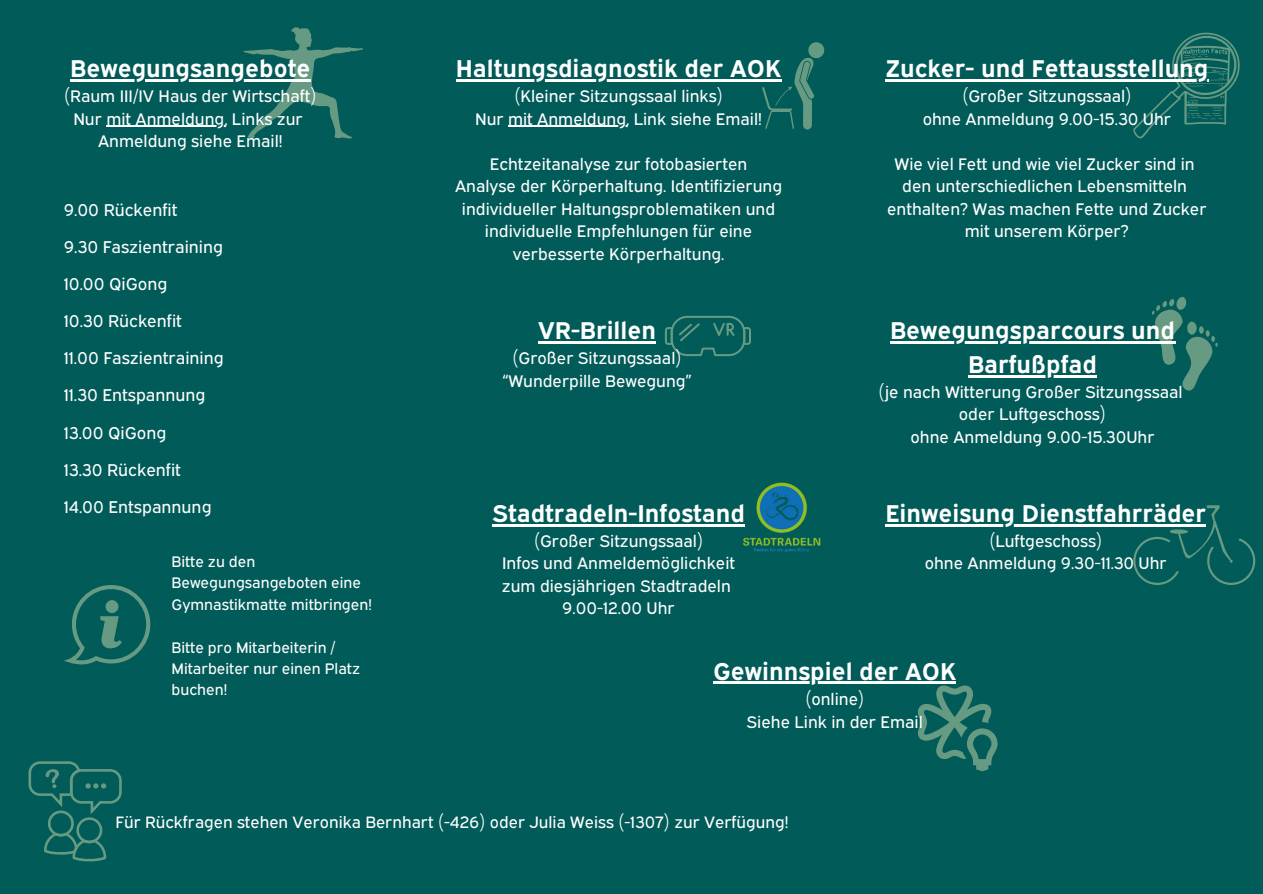
<style>
.page{position:relative;width:1263px;height:894px;background:#fff}
.page>*{position:absolute;margin:0;border:0;box-sizing:border-box;transform-origin:0 0}
.t1{font:700 24.3px "Expressway Rg";color:#fff}
.t2{font:17.1px/37.2px "Expressway Rg";color:#fefefe}
.t3{font:16.8px/22.5px "Expressway Rg";color:#fff;text-align:center}
.t4{font:16.5px "Expressway Rg";color:#fff}
.t5{font:15.3px/21.3px "Expressway Rg";color:#fff}
</style>
<div class="page">
<div style="left:0;top:0;width:1263px;height:893px;background:#005b59"></div>
<svg style="left:1152px;top:297px;width:66px;height:94px"></svg>
<svg style="left:1133px;top:32px;width:107px;height:107px"></svg>
<svg style="left:1133px;top:505px;width:122px;height:80px"></svg>
<svg style="left:918px;top:685px;width:80px;height:85px"></svg>
<svg style="left:243px;top:27px;width:120px;height:111px"></svg>
<svg style="left:64px;top:585px;width:86px;height:79px"></svg>
<svg style="left:29px;top:761px;width:93px;height:100px"></svg>
<svg style="left:665px;top:316px;width:86px;height:40px"></svg>
<img style="left:739px;top:482px;width:82px;height:70px">
<svg style="left:762px;top:42px;width:63px;height:87px"></svg>
<hr style="left:70px;top:79px;width:240px;height:3px;background:#fff">
<hr style="left:106px;top:126px;width:118px;height:1px;background:#fff">
<hr style="left:456px;top:79px;width:325px;height:3px;background:#fff">
<hr style="left:508px;top:126px;width:118px;height:1px;background:#fff">
<hr style="left:885px;top:79px;width:323px;height:3px;background:#fff">
<hr style="left:538px;top:341px;width:118px;height:3px;background:#fff">
<hr style="left:885px;top:524px;width:321px;height:2px;background:#fff">
<hr style="left:713px;top:681px;width:243px;height:2px;background:#fff">
<hr style="left:492px;top:524px;width:253px;height:2px;background:#fff">
<hr style="left:890px;top:341px;width:285px;height:3px;background:#fff">
<hr style="left:968px;top:375px;width:129px;height:2px;background:#fff">
<p class="t1" style="left:70px;top:53px;width:242px">Bewegungsangebote</p>
<p class="t3" style="left:64px;top:84px;width:255px">(Raum III/IV Haus der Wirtschaft)<br>Nur mit Anmeldung, Links zur</p>
<p class="t3" style="left:98px;top:129px;width:186px">Anmeldung siehe Email!</p>
<h1 class="t2" style="left:64px;top:190px;width:162px">9.00 Rückenfit<br>9.30 Faszientraining<br>10.00 QiGong<br>10.30 Rückenfit<br>11.00 Faszientraining<br>11.30 Entspannung<br>13.00 QiGong<br>13.30 Rückenfit<br>14.00 Entspannung</h1>
<h1 class="t5" style="left:172px;top:550px;width:202px">Bitte zu den<br>Bewegungsangeboten eine<br>Gymnastikmatte mitbringen!</h1>
<h1 class="t5" style="left:172px;top:636px;width:190px">Bitte pro Mitarbeiterin /<br>Mitarbeiter nur einen Platz buchen!</h1>
<h1 class="t1" style="left:456px;top:53px;width:327px">Haltungsdiagnostik der AOK</h1>
<h1 class="t3" style="left:475px;top:84px;width:288px">(Kleiner Sitzungssaal links)<br>Nur mit Anmeldung, Link siehe Email!</h1>
<h1 class="t3" style="left:455px;top:152px;width:329px">Echtzeitanalyse zur fotobasierten<br>Analyse der Körperhaltung. Identifizierung individueller Haltungsproblematiken und</h1>
<h1 class="t3" style="left:485px;top:219px;width:269px">individuelle Empfehlungen für eine verbesserte Körperhaltung.</h1>
<p class="t1" style="left:538px;top:315px;width:119px">VR-Brillen</p>
<p class="t3" style="left:502px;top:346px;width:191px">(Großer Sitzungssaal) “Wunderpille Bewegung”</p>
<h1 class="t1" style="left:492px;top:498px;width:254px">Stadtradeln-Infostand</h1>
<h1 class="t3" style="left:502px;top:529px;width:235px">(Großer Sitzungssaal)<br>Infos und Anmeldemöglichkeit zum diesjährigen Stadtradeln<br>9.00-12.00 Uhr</h1>
<p class="t1" style="left:885px;top:53px;width:325px">Zucker- und Fettausstellung</p>
<p class="t3" style="left:923px;top:84px;width:250px">(Großer Sitzungssaal)<br>ohne Anmeldung 9.00-15.30 Uhr</p>
<h1 class="t3" style="left:887px;top:152px;width:321px">Wie viel Fett und wie viel Zucker sind in den unterschiedlichen Lebensmitteln enthalten? Was machen Fette und Zucker mit unserem Körper?</h1>
<p class="t1" style="left:890px;top:315px;width:287px">Bewegungsparcours und</p>
<p class="t1" style="left:968px;top:349px;width:130px">Barfußpfad</p>
<p class="t3" style="left:878px;top:380px;width:306px">(je nach Witterung Großer Sitzungssaal oder Luftgeschoss)<br>ohne Anmeldung 9.00-15.30Uhr</p>
<h1 class="t1" style="left:885px;top:498px;width:322px">Einweisung Dienstfahrräder</h1>
<h1 class="t3" style="left:925px;top:529px;width:244px">(Luftgeschoss)<br>ohne Anmeldung 9.30-11.30 Uhr</h1>
<p class="t1" style="left:713px;top:655px;width:244px">Gewinnspiel der AOK</p>
<p class="t3" style="left:747px;top:686px;width:178px;line-height:23px">(online)<br>Siehe Link in der Email</p>
<h1 class="t4" style="left:115px;top:811px;width:674px">Für Rückfragen stehen Veronika Bernhart (-426) oder Julia Weiss (-1307) zur Verfügung!</h1>
</div>
